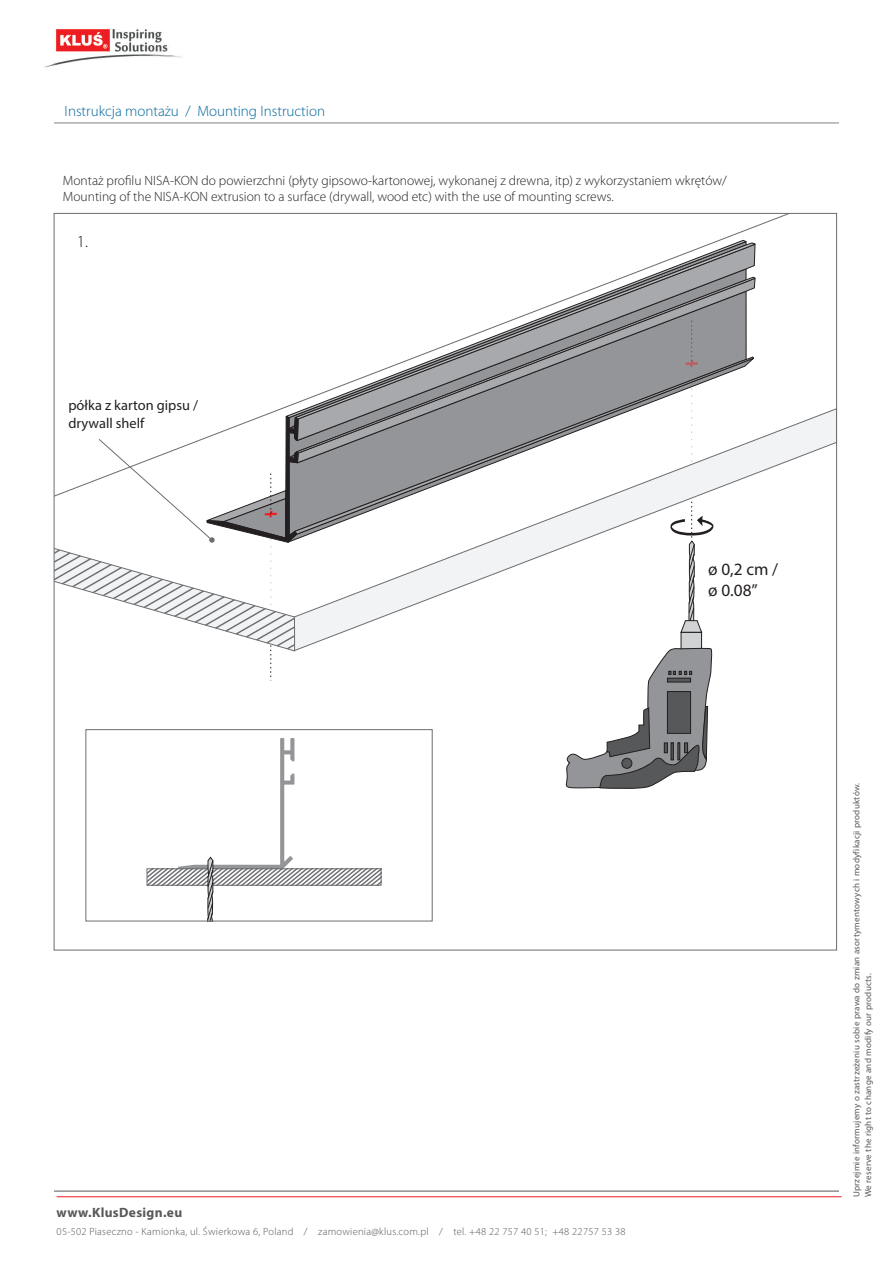
<style>
.page{position:relative;width:893px;height:1263px;background:#fff}
.page>*{position:absolute;margin:0;border:0;box-sizing:border-box;transform-origin:0 0}
.t1{font:17.25px/20.7px "Myriad Pro";color:#231f20}
.t2{font:300 16.95px "Myriad Pro";color:#231f20}
.t3{font:300 15px "Myriad Pro";color:#00679d}
.t4{font:14.4px/17.2px "Myriad Pro";color:#231f20}
.t5{font:300 13.5px/16.2px "Myriad Pro";color:#231f20}
.t6{font:700 13.5px "Myriad Pro";letter-spacing:.025em;color:#57585a}
.t7{font:300 10.5px "Myriad Pro";letter-spacing:.025em;color:#57585a}
.t8{font:9px/11.4px "Myriad Pro";letter-spacing:.025em;color:#57585a}
</style>
<div class="page">
<hr style="left:57px;top:1196px;width:785px;height:1px;background:#ee1d23">
<img style="left:45px;top:29px;width:138px;height:39px">
<hr style="left:54px;top:1191px;width:785px;height:1px;background:#57585a">
<hr style="left:54px;top:123px;width:785px;height:1px;background:#808285">
<svg style="left:299px;top:409px;width:536px;height:241px"></svg>
<svg style="left:261px;top:215px;width:562px;height:312px"></svg>
<svg style="left:299px;top:535px;width:455px;height:8px"></svg>
<svg style="left:299px;top:468px;width:455px;height:67px"></svg>
<svg style="left:299px;top:454px;width:457px;height:14px"></svg>
<svg style="left:299px;top:419px;width:457px;height:35px"></svg>
<svg style="left:286px;top:240px;width:461px;height:176px"></svg>
<svg style="left:299px;top:419px;width:456px;height:22px;background:#9fa0a3"></svg>
<svg style="left:294px;top:242px;width:462px;height:177px"></svg>
<svg style="left:56px;top:416px;width:243px;height:265px"></svg>
<svg style="left:563px;top:321px;width:150px;height:468px"></svg>
<svg style="left:147px;top:738px;width:234px;height:181px"></svg>
<div style="left:86px;top:729px;width:347px;height:192px;border:1px solid #6c6d70"></div>
<p class="t3" style="left:65px;top:103px;width:262px">Instrukcja montażu / Mounting Instruction</p>
<p class="t5" style="left:63px;top:173px;width:666px">Montaż profilu NISA-KON do powierzchni (płyty gipsowo-kartonowej, wykonanej z drewna, itp) z wykorzystaniem wkrętów/<br>Mounting of the NISA-KON extrusion to a surface (drywall, wood etc) with the use of mounting screws.</p>
<p class="t2" style="left:77px;top:232px;width:13px">1.</p>
<p class="t4" style="left:68px;top:397px;width:131px">półka z karton gipsu / drywall shelf</p>
<p class="t1" style="left:708px;top:558px;width:71px">ø 0,2 cm / ø 0.08’’</p>
<p class="t6" style="left:57px;top:1204px;width:127px">www.KlusDesign.eu</p>
<p class="t7" style="left:57px;top:1226px;width:570px">05-502 Piaseczno - Kamionka, ul. Świerkowa 6, Poland / zamowienia@klus.com.pl / tel. +48 22 757 40 51; +48 22757 53 38</p>
<p class="t8" style="left:851px;top:1197px;width:416px;rotate:-90deg">Uprzejmie informujemy o zastrzeżeniu sobie prawa do zmian asortymentowych i modyfikacji produktów.<br>We reserve the right to change and modify our products.</p>
</div>
